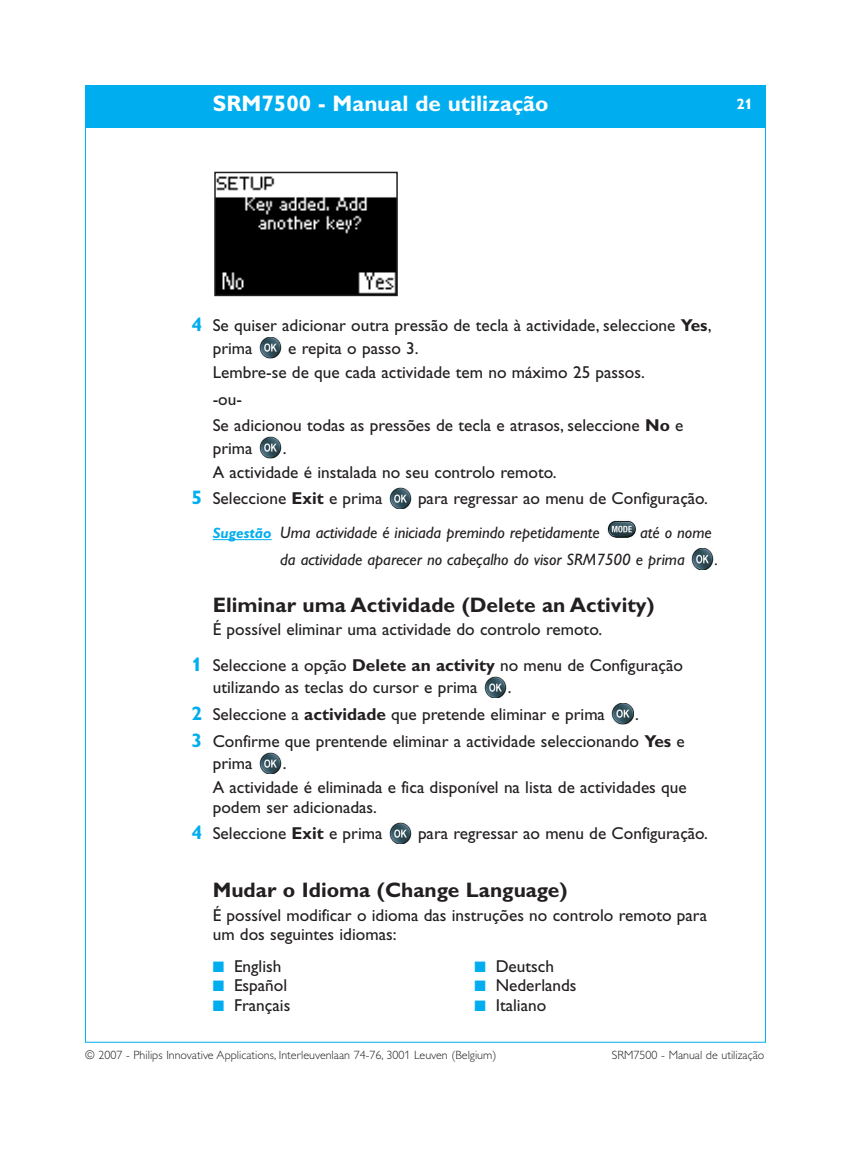
<style>
.page{position:relative;width:851px;height:1149px;background:#fff}
.page>*{position:absolute;margin:0;border:0;box-sizing:border-box;transform-origin:0 0}
.t1{font:700 22.5px "Gill Alt One";color:#fff}
.t2{font:700 21px "Gill Alt One";color:#231f20}
.t3{font:17.25px/26.7px "Gill Alt One";color:#231f20}
.t4{font:italic 16.5px/27px "Gill Alt One";color:#231f20}
.t5{font:700 15px "Gill Alt One";color:#fff}
.t6{font:300 12px "Gill Alt One";color:#231f20}
.s1{font-weight:700;font-size:19.5px;color:#00aeef}
.s2{font-weight:700}
.s3{font-weight:700;font-size:15px;color:#00aeef}
.s4{color:#00aeef}
</style>
<div class="page">
<div style="left:85px;top:85px;width:680px;height:43px;background:#00aeef"></div>
<hr style="left:213px;top:539px;width:59px;height:1px;background:#00aeef">
<img style="left:389px;top:822px;width:22px;height:21px">
<img style="left:217px;top:176px;width:178px;height:117px">
<div style="left:214px;top:172px;width:184px;height:124px;border:2px solid #231f20"></div>
<img style="left:259px;top:437px;width:22px;height:21px">
<img style="left:259px;top:337px;width:22px;height:21px">
<img style="left:691px;top:548px;width:22px;height:21px">
<img style="left:607px;top:520px;width:29px;height:18px">
<img style="left:389px;top:487px;width:22px;height:21px">
<img style="left:259px;top:752px;width:22px;height:21px">
<img style="left:611px;top:703px;width:22px;height:21px">
<img style="left:484px;top:676px;width:22px;height:21px">
<h1 class="t1" style="left:213px;top:96px;width:337px">SRM7500 - Manual de utilização</h1>
<p class="t5" style="left:736px;top:99px;width:18px">21</p>
<p class="t3" style="left:213px;top:316px;width:500px;line-height:22.5px;text-indent:-21px"><span class="s1">4</span> Se quiser adicionar outra pressão de tecla à actividade, seleccione <span class="s2">Yes</span>, prima</p>
<p class="t3" style="left:213px;top:338px;width:433px;line-height:23.7px;text-indent:75px">e repita o passo 3.<br>Lembre-se de que cada actividade tem no máximo 25 passos.</p>
<p class="t3" style="left:213px;top:387px;width:472px">-ou-<br>Se adicionou todas as pressões de tecla e atrasos, seleccione <span class="s2">No</span> e</p>
<p class="t3" style="left:213px;top:436px;width:41px">prima</p>
<p class="t3" style="left:213px;top:438px;width:345px;line-height:23.7px;text-indent:70px">.<br>A actividade é instalada no seu controlo remoto.</p>
<p class="t3" style="left:191px;top:487px;width:192px"><span class="s1">5</span> Seleccione <span class="s2">Exit</span> e prima</p>
<p class="t3" style="left:418px;top:487px;width:291px">para regressar ao menu de Configuração.</p>
<p class="t4" style="left:213px;top:520px;width:388px"><span class="s3">Sugestão</span> Uma actividade é iniciada premindo repetidamente</p>
<p class="t4" style="left:280px;top:520px;width:433px;text-indent:360px">até o nome da actividade aparecer no cabeçalho do visor SRM7500 e prima</p>
<p class="t4" style="left:714px;top:547px;width:5px">.</p>
<p class="t2" style="left:213px;top:597px;width:443px">Eliminar uma Actividade (Delete an Activity)</p>
<p class="t3" style="left:191px;top:613px;width:493px;line-height:35.2px;text-indent:21px">É possível eliminar uma actividade do controlo remoto.<br><span class="s1">1</span> Seleccione a opção <span class="s2">Delete an activity</span> no menu de Configuração</p>
<p class="t3" style="left:213px;top:675px;width:266px">utilizando as teclas do cursor e prima</p>
<p class="t3" style="left:191px;top:675px;width:415px;text-indent:316px">.<br><span class="s1">2</span> Seleccione a <span class="s2">actividade</span> que pretende eliminar e prima</p>
<p class="t3" style="left:191px;top:702px;width:495px;text-indent:443px">.<br><span class="s1">3</span> Confirme que prentende eliminar a actividade seleccionando <span class="s2">Yes</span> e</p>
<p class="t3" style="left:213px;top:751px;width:41px">prima</p>
<p class="t3" style="left:213px;top:753px;width:475px;line-height:23.7px;text-indent:70px">.<br>A actividade é eliminada e fica disponível na lista de actividades que</p>
<p class="t3" style="left:191px;top:795px;width:192px;text-indent:21px">podem ser adicionadas.<br><span class="s1">4</span> Seleccione <span class="s2">Exit</span> e prima</p>
<p class="t3" style="left:418px;top:821px;width:291px">para regressar ao menu de Configuração.</p>
<p class="t2" style="left:213px;top:882px;width:356px">Mudar o Idioma (Change Language)</p>
<p class="t3" style="left:213px;top:906px;width:496px;line-height:19.5px">É possível modificar o idioma das instruções no controlo remoto para um dos seguintes idiomas:</p>
<p class="t3" style="left:213px;top:954px;width:70px"><span class="s4">■</span> English</p>
<p class="t3" style="left:213px;top:973px;width:76px"><span class="s4">■</span> Español</p>
<p class="t3" style="left:213px;top:993px;width:79px"><span class="s4">■</span> Français</p>
<p class="t3" style="left:474px;top:954px;width:81px"><span class="s4">■</span> Deutsch</p>
<p class="t3" style="left:474px;top:973px;width:104px"><span class="s4">■</span> Nederlands</p>
<p class="t3" style="left:474px;top:993px;width:73px"><span class="s4">■</span> Italiano</p>
<p class="t6" style="left:85px;top:1050px;width:413px">© 2007 - Philips Innovative Applications, Interleuvenlaan 74-76, 3001 Leuven (Belgium)</p>
<p class="t6" style="left:611px;top:1050px;width:154px">SRM7500 - Manual de utilização</p>
</div>
